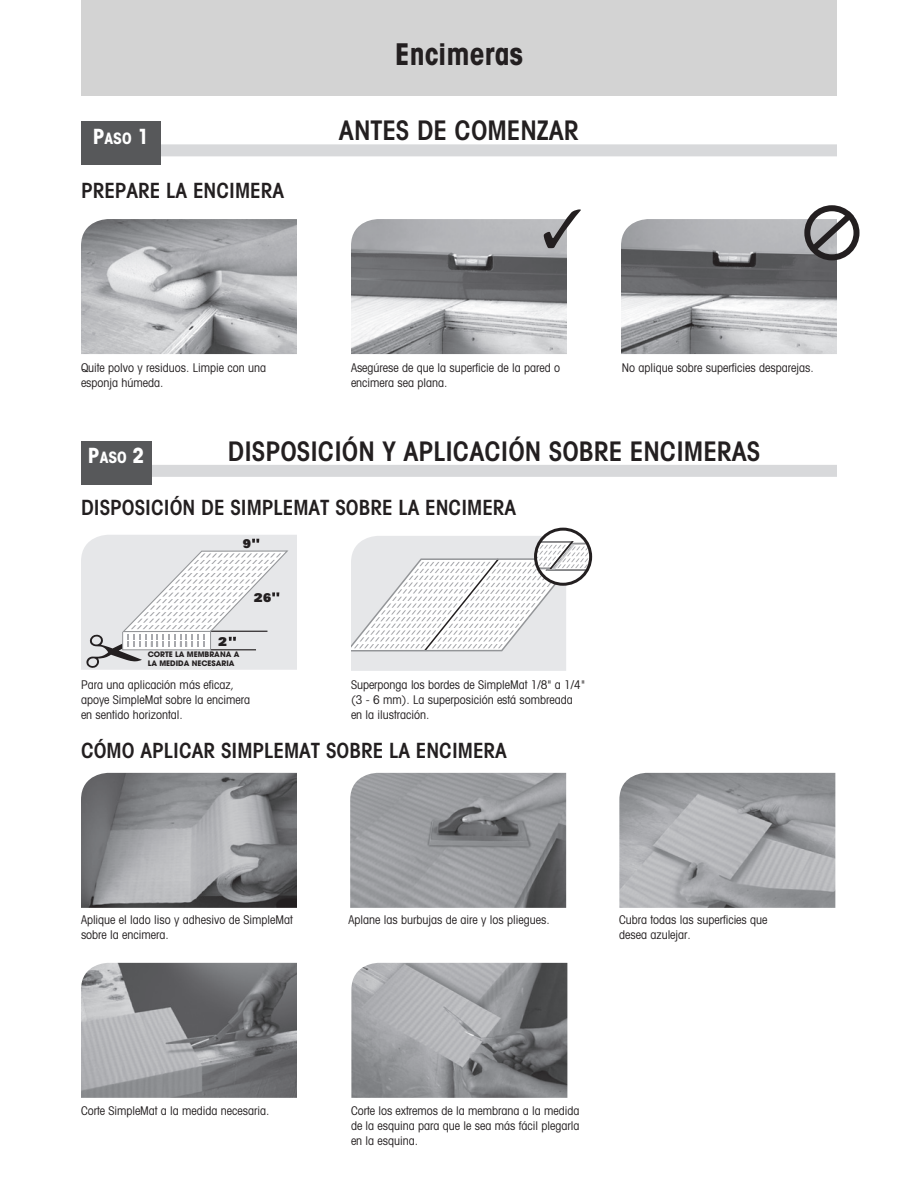
<style>
.page{position:relative;width:918px;height:1188px;background:#fff}
.page>*{position:absolute;margin:0;border:0;box-sizing:border-box;transform-origin:0 0}
.t1{font:700 condensed 30px "Avant Garde";color:#231f20}
.t2{font:600 condensed 27px "Avant Garde";color:#231f20}
.t3{font:600 condensed 21px "Avant Garde";color:#231f20}
.t4{font:700 condensed 15.75px "Avant Garde";color:#fff}
.t5{font:900 12.6px "Zurich BT";color:#231f20}
.t6{font:condensed 12px "Avant Garde";color:#231f20}
.t7{font:700 7.5px/9px "Avant Garde";color:#231f20}
.s1{font-size:21px}
</style>
<div class="page">
<div style="left:81px;top:144px;width:756px;height:12px;background:#d8d9db"></div>
<img style="left:81px;top:773px;width:216px;height:135px">
<img style="left:350px;top:773px;width:216px;height:135px">
<img style="left:619px;top:773px;width:216px;height:135px">
<img style="left:81px;top:963px;width:216px;height:135px">
<img style="left:351px;top:963px;width:216px;height:135px">
<svg style="left:536px;top:529px;width:55px;height:55px"></svg>
<svg style="left:351px;top:536px;width:240px;height:135px"></svg>
<div style="left:534px;top:528px;width:58px;height:58px;border:3px solid #231f20;border-radius:50%"></div>
<div style="left:151px;top:465px;width:686px;height:12px;background:#d8d9db"></div>
<div style="left:81px;top:441px;width:70px;height:44px;background:#57585a"></div>
<div style="left:81px;top:0;width:756px;height:96px;background:#d3d3d3"></div>
<img style="left:351px;top:219px;width:216px;height:135px">
<img style="left:81px;top:219px;width:216px;height:135px">
<img style="left:621px;top:219px;width:216px;height:135px">
<svg style="left:804px;top:205px;width:56px;height:53px"></svg>
<div style="left:81px;top:122px;width:80px;height:43px;background:#57585a"></div>
<svg style="left:81px;top:535px;width:216px;height:135px"></svg>
<svg style="left:544px;top:219px;width:23px;height:29px"></svg>
<p class="t4" style="left:93px;top:128px;width:58px"><span class="s1">P</span>ASO <span class="s1">1</span></p>
<p class="t3" style="left:81px;top:177px;width:205px">PREPARE LA ENCIMERA</p>
<p class="t1" style="left:395px;top:35px;width:130px">Encimeras</p>
<p class="t2" style="left:339px;top:114px;width:242px">ANTES DE COMENZAR</p>
<p class="t6" style="left:81px;top:360px;width:187px">Quite polvo y residuos. Limpie con una</p>
<p class="t6" style="left:351px;top:360px;width:211px">Asegúrese de que la superficie de la pared o</p>
<p class="t6" style="left:622px;top:360px;width:193px">No aplique sobre superficies desparejas.</p>
<p class="t6" style="left:81px;top:375px;width:84px">esponja húmeda.</p>
<p class="t6" style="left:351px;top:375px;width:98px">encimera sea plana.</p>
<p class="t4" style="left:88px;top:447px;width:58px"><span class="s1">P</span>ASO <span class="s1">2</span></p>
<p class="t2" style="left:228px;top:434px;width:534px">DISPOSICIÓN Y APLICACIÓN SOBRE ENCIMERAS</p>
<p class="t3" style="left:81px;top:495px;width:437px">DISPOSICIÓN DE SIMPLEMAT SOBRE LA ENCIMERA</p>
<p class="t5" style="left:242px;top:536px;width:10px">9</p>
<p class="t5" style="left:218px;top:634px;width:10px">2</p>
<p class="t7" style="left:148px;top:650px;width:93px">CORTE LA MEMBRANA A<br>LA MEDIDA NECESARIA</p>
<p class="t5" style="left:254px;top:590px;width:19px">26</p>
<p class="t6" style="left:81px;top:677px;width:155px">Para una aplicación más eficaz,</p>
<p class="t6" style="left:351px;top:677px;width:235px">Superponga los bordes de SimpleMat 1/8" a 1/4"</p>
<p class="t6" style="left:81px;top:692px;width:171px">apoye SimpleMat sobre la encimera</p>
<p class="t6" style="left:351px;top:692px;width:223px">(3 - 6 mm). La superposición está sombreada</p>
<p class="t6" style="left:81px;top:707px;width:103px">en sentido horizontal.</p>
<p class="t6" style="left:351px;top:707px;width:80px">en la ilustración.</p>
<p class="t3" style="left:81px;top:737px;width:427px">CÓMO APLICAR SIMPLEMAT SOBRE LA ENCIMERA</p>
<p class="t6" style="left:81px;top:913px;width:213px">Aplique el lado liso y adhesivo de SimpleMat</p>
<p class="t6" style="left:349px;top:913px;width:203px">Aplane las burbujas de aire y los pliegues.</p>
<p class="t6" style="left:619px;top:913px;width:150px">Cubra todas las superficies que</p>
<p class="t6" style="left:81px;top:928px;width:89px">sobre la encimera.</p>
<p class="t6" style="left:619px;top:928px;width:73px">desea azulejar.</p>
<p class="t6" style="left:81px;top:1104px;width:190px">Corte SimpleMat a la medida necesaria.</p>
<p class="t6" style="left:351px;top:1104px;width:230px">Corte los extremos de la membrana a la medida</p>
<p class="t6" style="left:351px;top:1119px;width:230px">de la esquina para que le sea más fácil plegarla</p>
<p class="t6" style="left:351px;top:1134px;width:69px">en la esquina.</p>
</div>
